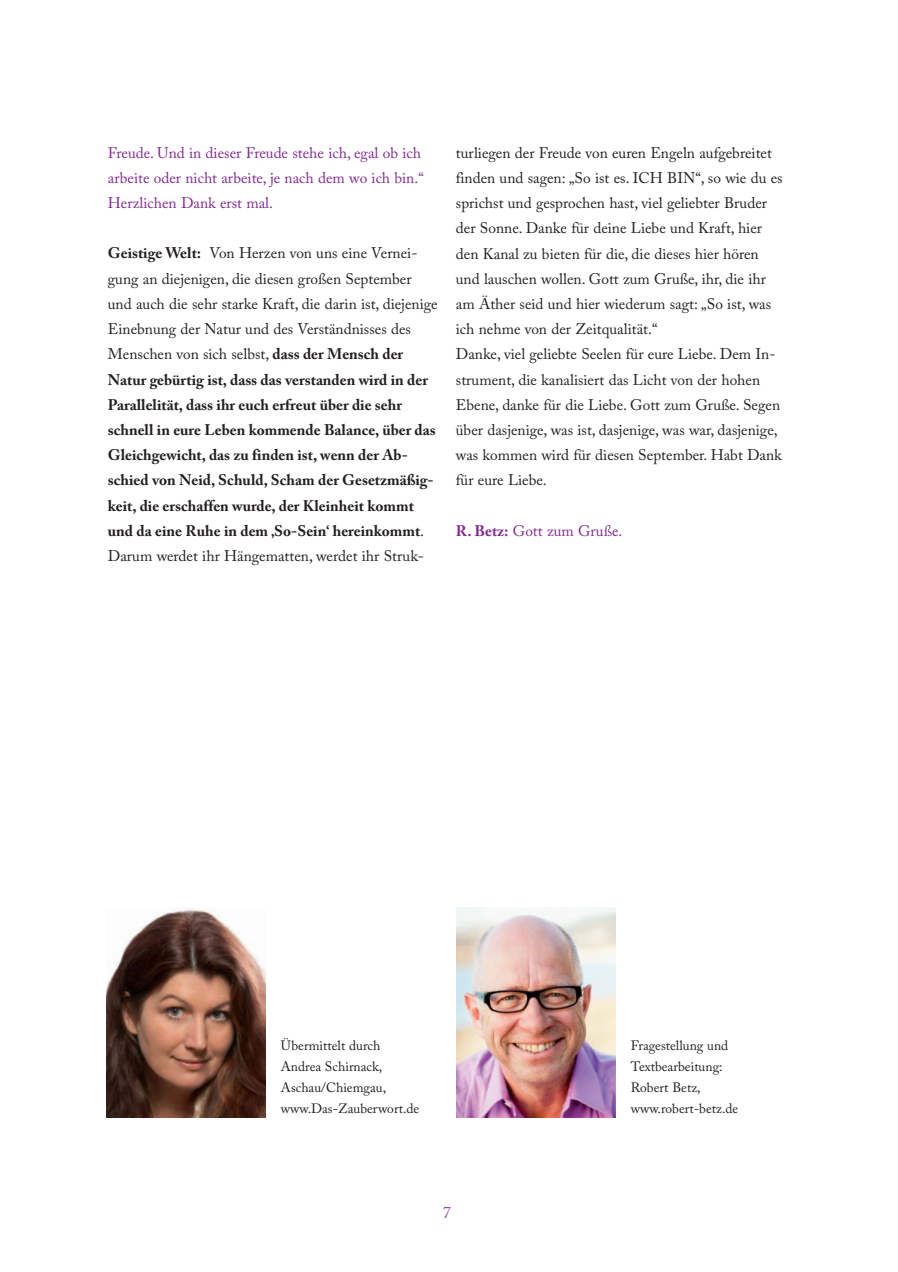
<style>
.page{position:relative;width:898px;height:1272px;background:#fff}
.page>*{position:absolute;margin:0;border:0;box-sizing:border-box;transform-origin:0 0}
.t1{font:16.5px "Adobe Caslon Pro";color:#8e53a1}
.t2{font:15.3px/25.2px "Adobe Caslon Pro";color:#231f20}
.t3{font:700 15.3px/25.2px "Adobe Caslon Pro";color:#231f20}
.t4{font:15.3px/25.2px "Adobe Caslon Pro";color:#812990}
.t5{font:13.5px/21px "Adobe Caslon Pro";color:#231f20}
.s1{font-weight:400}
.s2{font-weight:700}
</style>
<div class="page">
<img style="left:106px;top:909px;width:160px;height:208px">
<img style="left:456px;top:907px;width:159px;height:210px">
<p class="t4" style="left:108px;top:142px;width:317px">Freude. Und in dieser Freude stehe ich, egal ob ich arbeite oder nicht arbeite, je nach dem wo ich bin.“<br>Herzlichen Dank erst mal.</p>
<p class="t3" style="left:108px;top:242px;width:331px">Geistige Welt: <span class="s1">Von Herzen von uns eine Vernei&shy;gung an diejenigen, die diesen großen September und auch die sehr starke Kraft, die darin ist, diejenige Einebnung der Natur und des Verständnisses des Menschen von sich selbst,</span> dass der Mensch der Natur gebürtig ist, dass das verstanden wird in der Parallelität, dass ihr euch erfreut über die sehr schnell in eure Leben kommende Balance, über das Gleichgewicht, das zu finden ist, wenn der Ab&shy;schied von Neid, Schuld, Scham der Gesetzmäßig&shy;keit, die erschaffen wurde, der Kleinheit kommt und da eine Ruhe in dem ‚So-Sein‘ hereinkommt<span class="s1">.<br>Darum werdet ihr Hängematten, werdet ihr Struk-</span></p>
<p class="t2" style="left:455px;top:142px;width:328px">turliegen der Freude von euren Engeln aufgebreitet finden und sagen: „So ist es. ICH BIN“, so wie du es sprichst und gesprochen hast, viel geliebter Bruder der Sonne. Danke für deine Liebe und Kraft, hier den Kanal zu bieten für die, die dieses hier hören und lauschen wollen. Gott zum Gruße, ihr, die ihr am Äther seid und hier wiederum sagt: „So ist, was ich nehme von der Zeitqualität.“<br>Danke, viel geliebte Seelen für eure Liebe. Dem In&shy;strument, die kanalisiert das Licht von der hohen Ebene, danke für die Liebe. Gott zum Gruße. Segen über dasjenige, was ist, dasjenige, was war, dasjenige, was kommen wird für diesen September. Habt Dank für eure Liebe.</p>
<p class="t4" style="left:455px;top:520px;width:168px"><span class="s2">R. Betz:</span> Gott zum Gruße.</p>
<p class="t5" style="left:281px;top:1036px;width:140px">Übermittelt durch<br>Andrea Schirnack,<br>Aschau/Chiemgau, www.Das-Zauberwort.de</p>
<p class="t5" style="left:630px;top:1036px;width:109px">Fragestellung und<br>Textbearbeitung:<br>Robert Betz, www.robert-betz.de</p>
<p class="t1" style="left:442px;top:1205px;width:10px">7</p>
</div>
